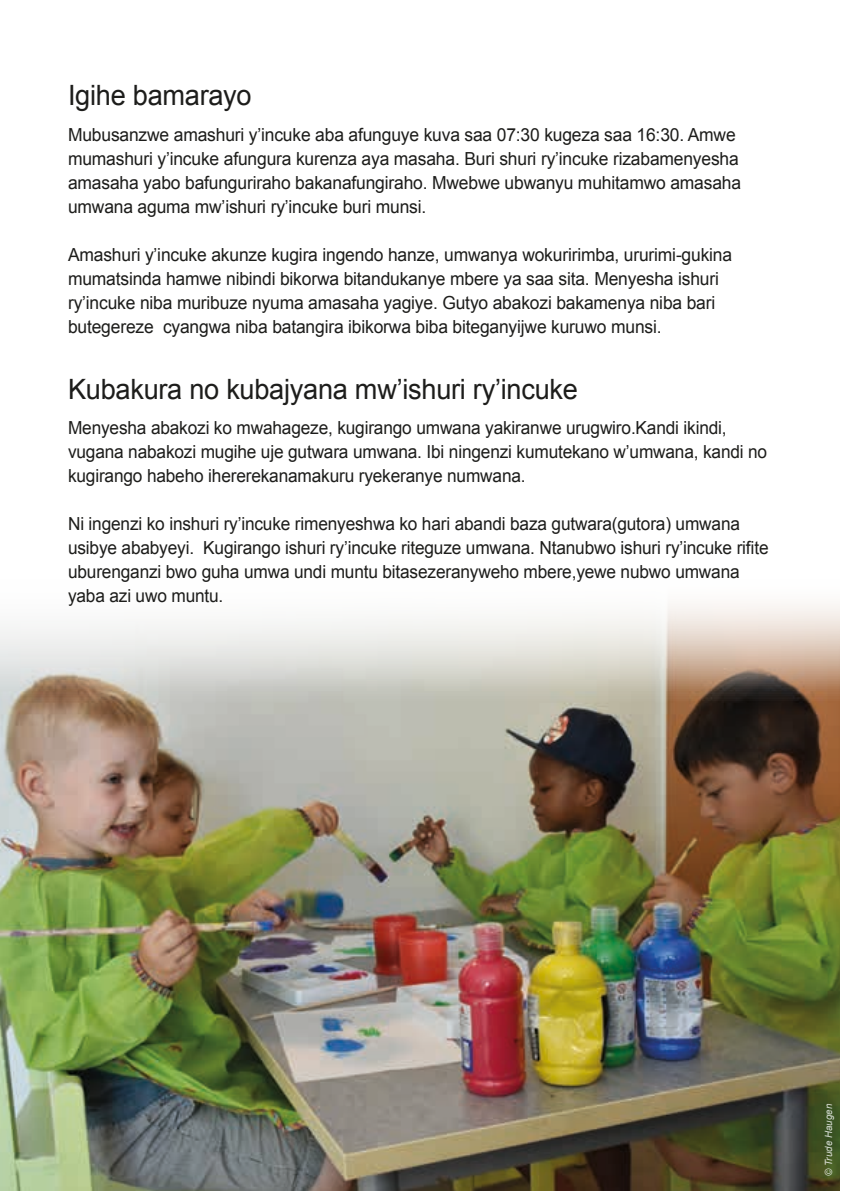
<style>
.page{position:relative;width:842px;height:1191px;background:#fff}
.page>*{position:absolute;margin:0;border:0;box-sizing:border-box;transform-origin:0 0}
.t1{font:28px "Arial";letter-spacing:-.01em;color:#1d1d1b}
.t2{font:18px/24px "Arial";letter-spacing:-.01em;color:#1d1d1b}
.t3{font:18px/24px "Arial";letter-spacing:-.01em;color:#1d1d1b;scale:.96 1}
.t4{font:italic 10px "Arial";letter-spacing:.01em;color:#fff}
</style>
<div class="page">
<img style="left:0;top:694px;width:839px;height:497px">
<svg style="left:0;top:604px;width:840px;height:90px"></svg>
<h1 class="t1" style="left:68px;top:77px;width:185px">Igihe bamarayo</h1>
<p class="t2" style="left:68px;top:123px;width:675px">Mubusanzwe amashuri y’incuke aba afunguye kuva saa 07:30 kugeza saa 16:30. Amwe mumashuri y’incuke afungura kurenza aya masaha. Buri shuri ry’incuke rizabamenyesha amasaha yabo bafunguriraho bakanafungiraho. Mwebwe ubwanyu muhitamwo amasaha umwana aguma mw’ishuri ry’incuke buri munsi.</p>
<p class="t2" style="left:68px;top:243px;width:666px">Amashuri y’incuke akunze kugira ingendo hanze, umwanya wokuririmba, ururimi-gukina mumatsinda hamwe nibindi bikorwa bitandukanye mbere ya saa sita. Menyesha ishuri ry’incuke niba muribuze nyuma amasaha yagiye. Gutyo abakozi bakamenya niba bari butegereze cyangwa niba batangira ibikorwa biba biteganyijwe kuruwo munsi.</p>
<h1 class="t1" style="left:68px;top:371px;width:511px">Kubakura no kubajyana mw’ishuri ry’incuke</h1>
<p class="t3" style="left:68px;top:416px;width:730px">Menyesha abakozi ko mwahageze, kugirango umwana yakiranwe urugwiro.Kandi ikindi, vugana nabakozi mugihe uje gutwara umwana. Ibi ningenzi kumutekano w’umwana, kandi no kugirango habeho ihererekanamakuru ryekeranye numwana.</p>
<p class="t3" style="left:68px;top:512px;width:731px">Ni ingenzi ko inshuri ry’incuke rimenyeshwa ko hari abandi baza gutwara(gutora) umwana usibye ababyeyi. Kugirango ishuri ry’incuke riteguze umwana. Ntanubwo ishuri ry’incuke rifite uburenganzi bwo guha umwa undi muntu bitasezeranyweho mbere,yewe nubwo umwana yaba azi uwo muntu.</p>
<p class="t4" style="left:822px;top:1176px;width:74px;rotate:-90deg">© Trude Haugen</p>
</div>
